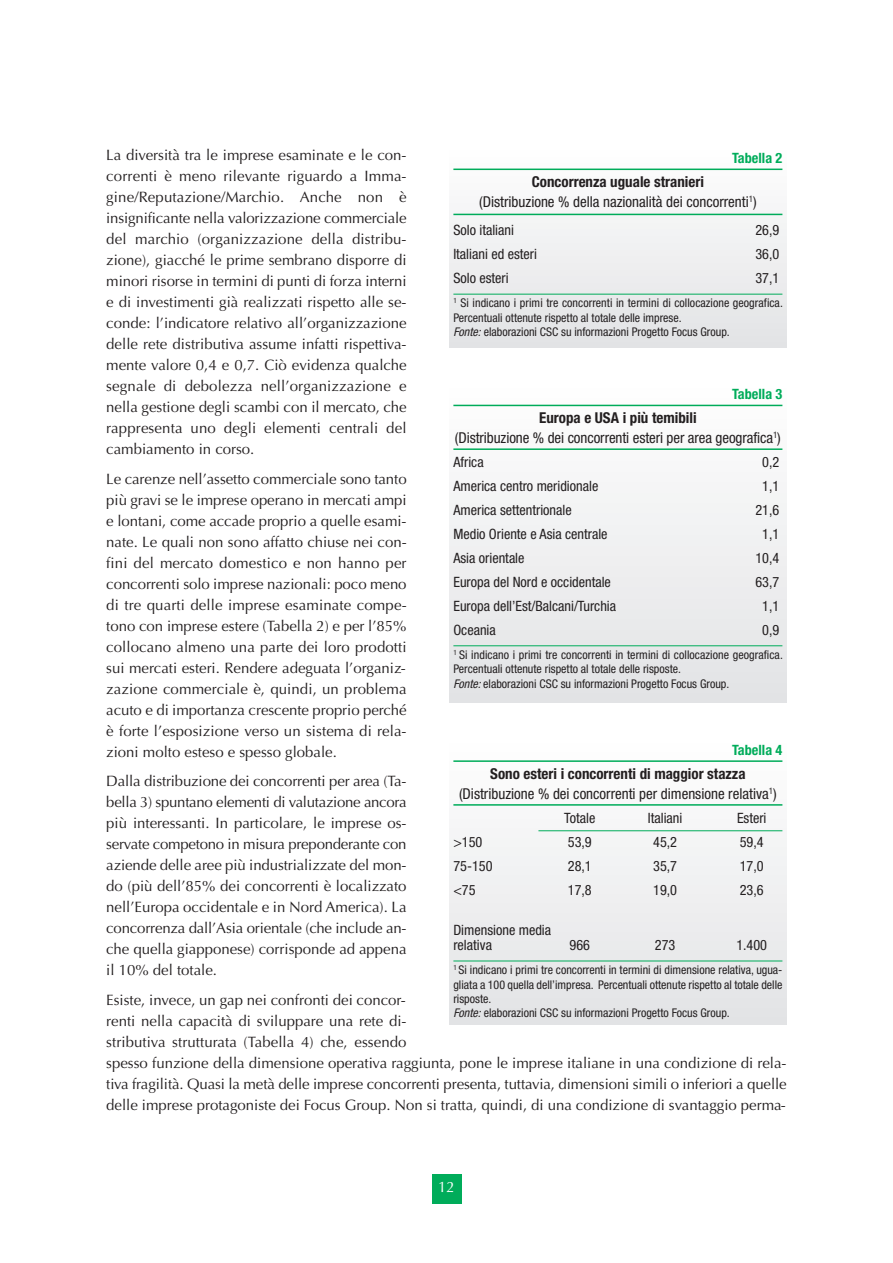
<style>
.page{position:relative;width:893px;height:1263px;background:#fff}
.page>*{position:absolute;margin:0;border:0;box-sizing:border-box;transform-origin:0 0}
.t1{font:15px/21px "Optima";color:#231f20;text-align:justify}
.t2{font:condensed 15px/19.5px "Helvetica Neue";color:#231f20;text-align:center}
.t3{font:15px "Optima";color:#fff}
.t4{font:condensed 14.25px/15px "Helvetica Neue";color:#231f20}
.t5{font:700 condensed 14.25px "Helvetica Neue";color:#00ac5a}
.t6{font:condensed 12px/14.4px "Helvetica Neue";color:#231f20}
.s1{font-weight:700}
.s2{font-style:italic}
</style>
<div class="page">
<div style="left:432px;top:1174px;width:29px;height:29px;background:#00ac5a"></div>
<svg style="left:449px;top:168px;width:338px;height:180px"></svg>
<hr style="left:453px;top:169px;width:329px;height:1px;background:#00ac5a">
<hr style="left:453px;top:214px;width:329px;height:1px;background:#00ac5a">
<hr style="left:453px;top:294px;width:329px;height:1px;background:#00ac5a">
<div style="left:449px;top:385px;width:338px;height:317px;background:linear-gradient(to bottom,#fefefe,#e2e3e5)"></div>
<hr style="left:453px;top:405px;width:329px;height:1px;background:#00ac5a">
<hr style="left:453px;top:448px;width:329px;height:2px;background:#00ac5a">
<hr style="left:453px;top:645px;width:329px;height:1px;background:#00ac5a">
<div style="left:449px;top:741px;width:338px;height:284px;background:linear-gradient(to bottom,#fefefe,#e0e3e4)"></div>
<hr style="left:453px;top:760px;width:329px;height:2px;background:#00ac5a">
<hr style="left:453px;top:804px;width:329px;height:2px;background:#00ac5a">
<hr style="left:538px;top:830px;width:244px;height:1px;background:#00ac5a">
<hr style="left:453px;top:960px;width:329px;height:1px;background:#00ac5a">
<p class="t1" style="left:106px;top:146px;width:302px">La diversità tra le imprese esaminate e le con&shy;correnti è meno rilevante riguardo a Imma&shy;gine/Reputazione/Marchio. Anche non è insignificante nella valorizzazione commerciale del marchio (organizzazione della distribu&shy;zione), giacché le prime sembrano disporre di minori risorse in termini di punti di forza interni e di investimenti già realizzati rispetto alle se&shy;conde: l’indicatore relativo all’organizzazione delle rete distributiva assume infatti rispettiva&shy;mente valore 0,4 e 0,7. Ciò evidenza qualche segnale di debolezza nell’organizzazione e nella gestione degli scambi con il mercato, che rappresenta uno degli elementi centrali del cambiamento in corso.</p>
<p class="t1" style="left:106px;top:469px;width:302px">Le carenze nell’assetto commerciale sono tanto più gravi se le imprese operano in mercati ampi e lontani, come accade proprio a quelle esami&shy;nate. Le quali non sono affatto chiuse nei con&shy;fini del mercato domestico e non hanno per concorrenti solo imprese nazionali: poco meno di tre quarti delle imprese esaminate compe&shy;tono con imprese estere (Tabella 2) e per l’85% collocano almeno una parte dei loro prodotti sui mercati esteri. Rendere adeguata l’organiz&shy;zazione commerciale è, quindi, un problema acuto e di importanza crescente proprio perché è forte l’esposizione verso un sistema di rela&shy;zioni molto esteso e spesso globale.</p>
<p class="t1" style="left:106px;top:772px;width:302px">Dalla distribuzione dei concorrenti per area (Ta&shy;bella 3) spuntano elementi di valutazione ancora più interessanti. In particolare, le imprese os&shy;servate competono in misura preponderante con aziende delle aree più industrializzate del mon&shy;do (più dell’85% dei concorrenti è localizzato nell’Europa occidentale e in Nord America). La concorrenza dall’Asia orientale (che include an&shy;che quella giapponese) corrisponde ad appena il 10% del totale.</p>
<p class="t1" style="left:106px;top:991px;width:682px;text-align:left">Esiste, invece, un gap nei confronti dei concor-<br>renti nella capacità di sviluppare una rete di-<br>stributiva strutturata (Tabella 4) che, essendo<br>spesso funzione della dimensione operativa raggiunta, pone le imprese italiane in una condizione di rela&shy;tiva fragilità. Quasi la metà delle imprese concorrenti presenta, tuttavia, dimensioni simili o inferiori a quelle delle imprese protagoniste dei Focus Group. Non si tratta, quindi, di una condizione di svantaggio perma-</p>
<p class="t5" style="left:732px;top:153px;width:52px">Tabella 2</p>
<p class="t2" style="left:479px;top:174px;width:279px"><span class="s1">Concorrenza uguale stranieri<br></span>(Distribuzione % della nazionalità dei concorrenti<sup>1</sup>)</p>
<p class="t4" style="left:453px;top:224px;width:62px">Solo italiani</p>
<p class="t4" style="left:755px;top:224px;width:25px">26,9</p>
<p class="t4" style="left:453px;top:248px;width:85px">Italiani ed esteri</p>
<p class="t4" style="left:755px;top:248px;width:25px">36,0</p>
<p class="t4" style="left:453px;top:272px;width:57px">Solo esteri</p>
<p class="t4" style="left:755px;top:272px;width:25px">37,1</p>
<p class="t6" style="left:453px;top:297px;width:331px"><sup>1</sup> Si indicano i primi tre concorrenti in termini di collocazione geografica.<br>Percentuali ottenute rispetto al totale delle imprese.<br><span class="s2">Fonte:</span>elaborazioni CSC su informazioni Progetto Focus Group.</p>
<p class="t5" style="left:732px;top:389px;width:52px">Tabella 3</p>
<p class="t2" style="left:455px;top:410px;width:327px"><span class="s1">Europa e USA i più temibili<br></span>(Distribuzione % dei concorrenti esteri per area geografica<sup>1</sup>)</p>
<p class="t4" style="left:453px;top:456px;width:32px">Africa</p>
<p class="t4" style="left:762px;top:456px;width:19px">0,2</p>
<p class="t4" style="left:453px;top:480px;width:146px">America centro meridionale</p>
<p class="t4" style="left:762px;top:480px;width:19px">1,1</p>
<p class="t4" style="left:453px;top:504px;width:120px">America settentrionale</p>
<p class="t4" style="left:755px;top:504px;width:25px">21,6</p>
<p class="t4" style="left:453px;top:528px;width:156px">Medio Oriente e Asia centrale</p>
<p class="t4" style="left:762px;top:528px;width:19px">1,1</p>
<p class="t4" style="left:453px;top:552px;width:73px">Asia orientale</p>
<p class="t4" style="left:755px;top:552px;width:25px">10,4</p>
<p class="t4" style="left:453px;top:576px;width:159px">Europa del Nord e occidentale</p>
<p class="t4" style="left:755px;top:576px;width:25px">63,7</p>
<p class="t4" style="left:453px;top:600px;width:164px">Europa dell’Est/Balcani/Turchia</p>
<p class="t4" style="left:762px;top:600px;width:19px">1,1</p>
<p class="t4" style="left:453px;top:624px;width:44px">Oceania</p>
<p class="t4" style="left:762px;top:624px;width:19px">0,9</p>
<p class="t6" style="left:453px;top:648px;width:331px"><sup>1</sup> Si indicano i primi tre concorrenti in termini di collocazione geografica.<br>Percentuali ottenute rispetto al totale delle risposte.<br><span class="s2">Fonte:</span>elaborazioni CSC su informazioni Progetto Focus Group.</p>
<p class="t5" style="left:732px;top:745px;width:52px">Tabella 4</p>
<p class="t2" style="left:459px;top:765px;width:319px"><span class="s1">Sono esteri i concorrenti di maggior stazza </span>(Distribuzione % dei concorrenti per dimensione relativa<sup>1</sup>)</p>
<p class="t4" style="left:564px;top:811px;width:33px">Totale</p>
<p class="t4" style="left:648px;top:811px;width:36px">Italiani</p>
<p class="t4" style="left:737px;top:811px;width:31px">Esteri</p>
<p class="t4" style="left:453px;top:835px;width:31px">&gt;150</p>
<p class="t4" style="left:568px;top:835px;width:25px">53,9</p>
<p class="t4" style="left:653px;top:835px;width:25px">45,2</p>
<p class="t4" style="left:740px;top:835px;width:25px">59,4</p>
<p class="t4" style="left:453px;top:859px;width:41px">75-150</p>
<p class="t4" style="left:568px;top:859px;width:25px">28,1</p>
<p class="t4" style="left:653px;top:859px;width:25px">35,7</p>
<p class="t4" style="left:740px;top:859px;width:25px">17,0</p>
<p class="t4" style="left:453px;top:883px;width:24px">&lt;75</p>
<p class="t4" style="left:568px;top:883px;width:25px">17,8</p>
<p class="t4" style="left:653px;top:883px;width:25px">19,0</p>
<p class="t4" style="left:740px;top:883px;width:25px">23,6</p>
<p class="t4" style="left:453px;top:924px;width:99px">Dimensione media relativa</p>
<p class="t4" style="left:569px;top:939px;width:22px">966</p>
<p class="t4" style="left:655px;top:939px;width:22px">273</p>
<p class="t4" style="left:736px;top:939px;width:32px">1.400</p>
<p class="t6" style="left:453px;top:964px;width:331px"><sup>1</sup> Si indicano i primi tre concorrenti in termini di dimensione relativa, ugua&shy;gliata a 100 quella dell’impresa. Percentuali ottenute rispetto al totale delle risposte.<br><span class="s2">Fonte:</span>elaborazioni CSC su informazioni Progetto Focus Group.</p>
<p class="t3" style="left:438px;top:1181px;width:18px">12</p>
</div>
